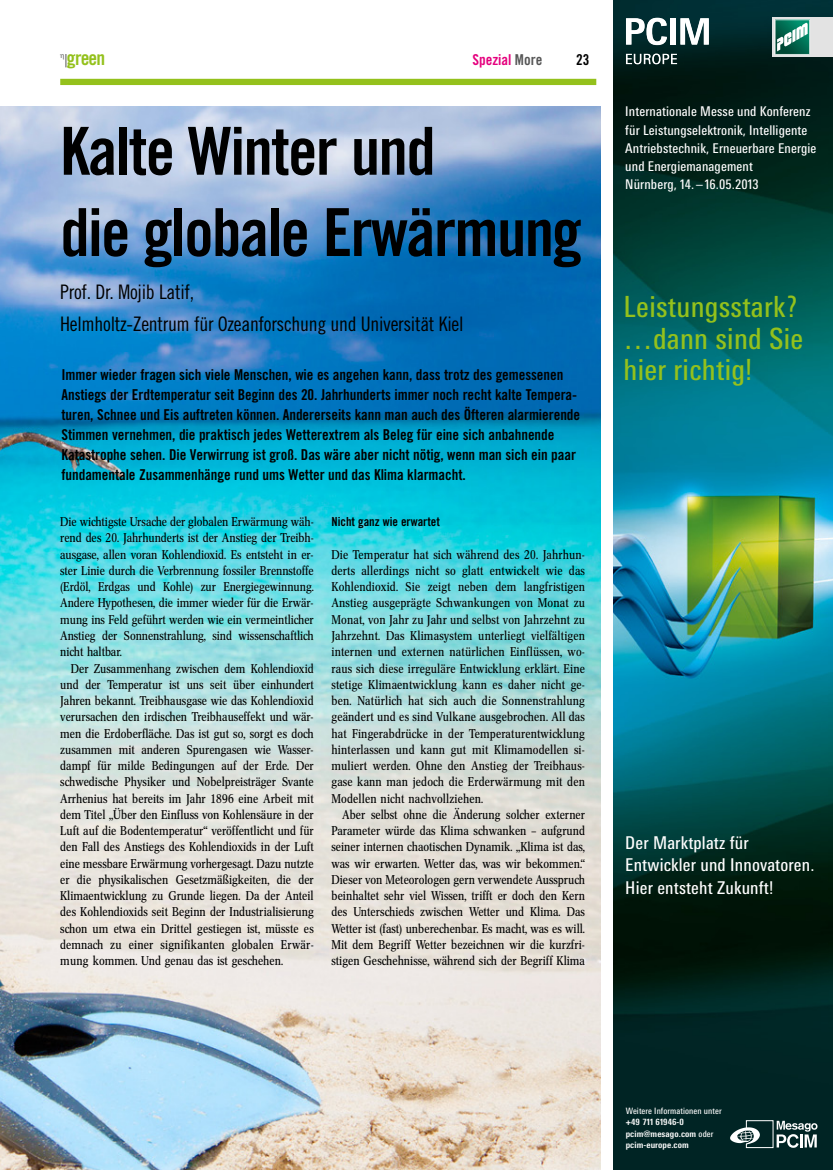
<style>
.page{position:relative;width:833px;height:1170px;background:#fff}
.page>*{position:absolute;margin:0;border:0;box-sizing:border-box;transform-origin:0 0}
.t1{font:66.25px/81.2px "Trade Gothic Bold Cond Twenty";letter-spacing:-.025em;color:#000}
.t2{font:condensed 29.12px/31.4px "Messe Univers";letter-spacing:.01em;color:#94c11c}
.t3{font:20px/32.5px "Trade Gothic Cond Eighteen";letter-spacing:-.015em;color:#000}
.t4{font:19.75px "Trade Gothic Bold Cond Twenty";letter-spacing:-.045em;color:#94c11c}
.t5{font:condensed 17.62px/22.4px "Messe Univers";letter-spacing:.01em;color:#fff}
.t6{font:15px/20px "Trade Gothic Bold Cond Twenty";letter-spacing:-.005em;color:#000}
.t7{font:15px "Trade Gothic Bold Cond Twenty";color:#e5007d}
.t8{font:condensed 13.38px/18.2px "Messe Univers";letter-spacing:.01em;color:#fff}
.t9{font:12.5px/16.2px "Concorde Nova";color:#000;text-align:justify}
.t10{font:12.5px "Trade Gothic Bold Cond Twenty";color:#000}
.t11{font:700 condensed 8.75px/11.2px "Messe Univers";letter-spacing:.01em;color:#fff}
.t12{font:condensed 8.75px "Messe Univers";letter-spacing:.01em;color:#fff}
.s1{color:#565656}
.s2{font-weight:400}
</style>
<div class="page">
<div style="left:60px;top:79px;width:536px;height:6px;background:#94c11c"></div>
<img style="left:0;top:106px;width:601px;height:1063px">
<img style="left:613px;top:0;width:220px;height:1169px">
<div style="left:772px;top:18px;width:61px;height:39px;background:#e3e3e3"></div>
<svg style="left:775px;top:19px;width:35px;height:36px"></svg>
<svg style="left:730px;top:1119px;width:87px;height:28px"></svg>
<svg style="left:626px;top:54px;width:51px;height:10px"></svg>
<svg style="left:626px;top:18px;width:41px;height:27px"></svg>
<div style="left:670px;top:18px;width:6px;height:27px;background:#fff"></div>
<svg style="left:680px;top:18px;width:29px;height:27px"></svg>
<svg style="left:65px;top:54px;width:2px;height:13px"></svg>
<h3 class="t4" style="left:67px;top:46px;width:40px">green</h3>
<p class="t7" style="left:472px;top:50px;width:71px">Spezial <span class="s1">More</span></p>
<p class="t6" style="left:576px;top:49px;width:15px">23</p>
<h1 class="t1" style="left:60px;top:110px;width:523px">Kalte Winter und<br>die globale Erwärmung</h1>
<h3 class="t3" style="left:60px;top:275px;width:405px">Prof. Dr. Mojib Latif,<br>Helmholtz-Zentrum für Ozeanforschung und Universität Kiel</h3>
<p class="t6" style="left:61px;top:364px;width:520px">Immer wieder fragen sich viele Menschen, wie es angehen kann, dass trotz des gemessenen Anstiegs der Erdtemperatur seit Beginn des 20. Jahrhunderts immer noch recht kalte Tempera&shy;turen, Schnee und Eis auftreten können. Andererseits kann man auch des Öfteren alarmierende Stimmen vernehmen, die praktisch jedes Wetterextrem als Beleg für eine sich anbahnende Katastrophe sehen. Die Verwirrung ist groß. Das wäre aber nicht nötig, wenn man sich ein paar fundamentale Zusammenhänge rund ums Wetter und das Klima klarmacht.</p>
<p class="t9" style="left:60px;top:514px;width:255px">Die wichtigste Ursache der globalen Erwärmung wäh&shy;rend des 20. Jahrhunderts ist der Anstieg der Treibh&shy;ausgase, allen voran Kohlendioxid. Es entsteht in er&shy;ster Linie durch die Verbrennung fossiler Brennstoffe (Erdöl, Erdgas und Kohle) zur Energiegewinnung.<br>Andere Hypothesen, die immer wieder für die Erwär&shy;mung ins Feld geführt werden wie ein vermeintlicher Anstieg der Sonnenstrahlung, sind wissenschaftlich nicht haltbar.</p>
<p class="t9" style="left:60px;top:660px;width:255px;text-indent:11px">Der Zusammenhang zwischen dem Kohlendioxid und der Temperatur ist uns seit über einhundert Jahren bekannt. Treibhausgase wie das Kohlendioxid verursachen den irdischen Treibhauseffekt und wär&shy;men die Erdoberfläche. Das ist gut so, sorgt es doch zusammen mit anderen Spurengasen wie Wasser&shy;dampf für milde Bedingungen auf der Erde. Der schwedische Physiker und Nobelpreisträger Svante Arrhenius hat bereits im Jahr 1896 eine Arbeit mit dem Titel „Über den Einfluss von Kohlensäure in der Luft auf die Bodentemperatur“ veröffentlicht und für den Fall des Anstiegs des Kohlendioxids in der Luft eine messbare Erwärmung vorhergesagt. Dazu nutzte er die physikalischen Gesetzmäßigkeiten, die der Klimaentwicklung zu Grunde liegen. Da der Anteil des Kohlendioxids seit Beginn der Industrialisierung schon um etwa ein Drittel gestiegen ist, müsste es demnach zu einer signifikanten globalen Erwär&shy;mung kommen. Und genau das ist geschehen.</p>
<p class="t10" style="left:331px;top:514px;width:110px">Nicht ganz wie erwartet</p>
<p class="t9" style="left:331px;top:546px;width:255px">Die Temperatur hat sich während des 20. Jahrhun&shy;derts allerdings nicht so glatt entwickelt wie das Kohlendioxid. Sie zeigt neben dem langfristigen Anstieg ausgeprägte Schwankungen von Monat zu Monat, von Jahr zu Jahr und selbst von Jahrzehnt zu Jahrzehnt. Das Klimasystem unterliegt vielfältigen internen und externen natürlichen Einflüssen, wo&shy;raus sich diese irreguläre Entwicklung erklärt. Eine stetige Klimaentwicklung kann es daher nicht ge&shy;ben. Natürlich hat sich auch die Sonnenstrahlung geändert und es sind Vulkane ausgebrochen. All das hat Fingerabdrücke in der Temperaturentwicklung hinterlassen und kann gut mit Klimamodellen si&shy;muliert werden. Ohne den Anstieg der Treibhaus&shy;gase kann man jedoch die Erderwärmung mit den Modellen nicht nachvollziehen.</p>
<p class="t9" style="left:331px;top:806px;width:255px;text-indent:11px">Aber selbst ohne die Änderung solcher externer Parameter würde das Klima schwanken – aufgrund seiner internen chaotischen Dynamik. „Klima ist das, was wir erwarten. Wetter das, was wir bekommen.“ Dieser von Meteorologen gern verwendete Ausspruch beinhaltet sehr viel Wissen, trifft er doch den Kern des Unterschieds zwischen Wetter und Klima. Das Wetter ist (fast) unberechenbar. Es macht, was es will.<br>Mit dem Begriff Wetter bezeichnen wir die kurzfri&shy;stigen Geschehnisse, während sich der Begriff Klima</p>
<p class="t8" style="left:625px;top:102px;width:193px">Internationale Messe und Konferenz für Leistungselektronik, Intelligente Antriebstechnik, Erneuerbare Energie und Energiemanagement<br>Nürnberg, 14. – 16.05.2013</p>
<h2 class="t2" style="left:623px;top:291px;width:181px">Leistungsstark? …dann sind Sie hier richtig!</h2>
<h3 class="t5" style="left:625px;top:831px;width:191px">Der Marktplatz für<br>Entwickler und Innovatoren.<br>Hier entsteht Zukunft!</h3>
<p class="t12" style="left:626px;top:1105px;width:97px">Weitere Informationen unter</p>
<p class="t11" style="left:626px;top:1116px;width:89px">+49 711 61946-0 pcim@mesago.com <span class="s2">oder </span>pcim-europe.com</p>
</div>
